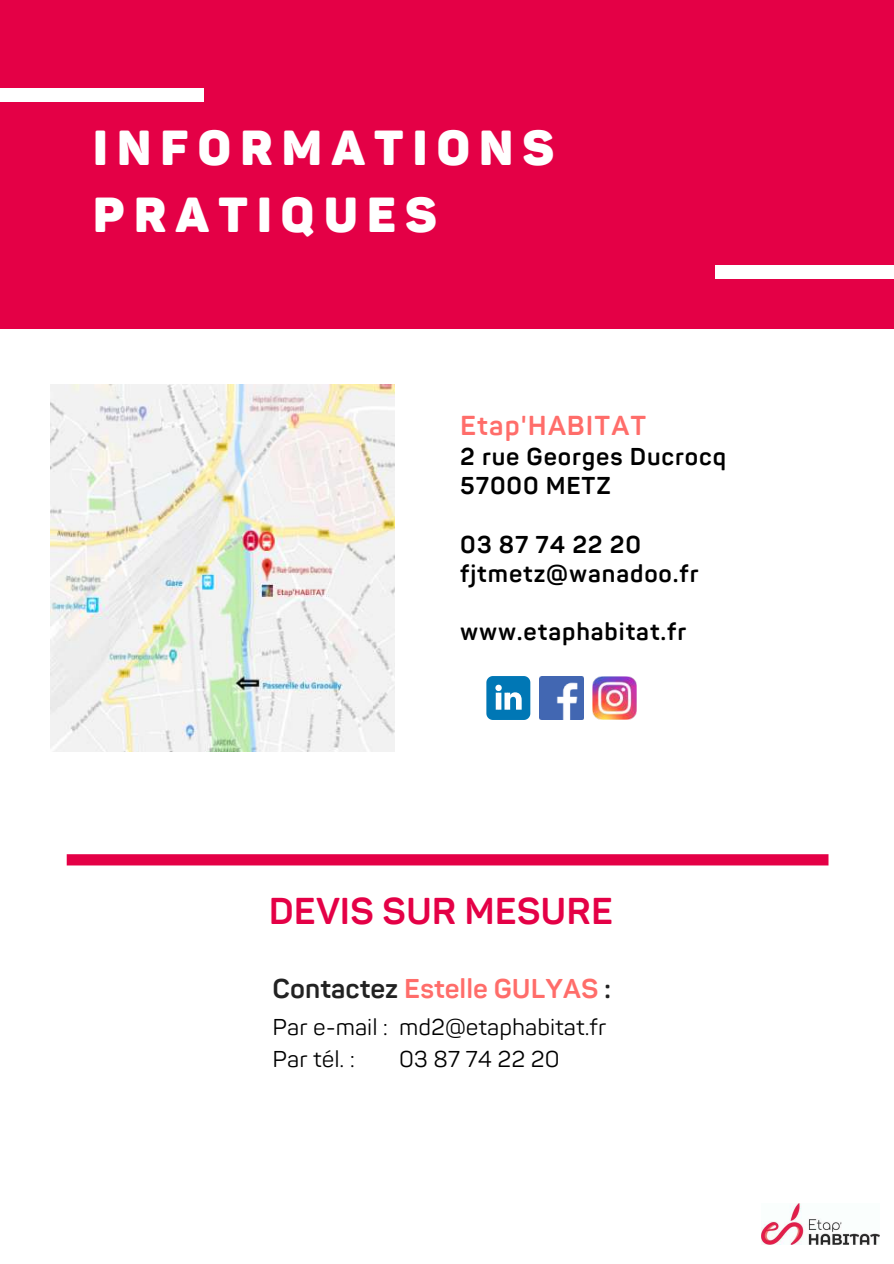
<style>
.page{position:relative;width:894px;height:1264px;background:#fff}
.page>*{position:absolute;margin:0;border:0;box-sizing:border-box;transform-origin:0 0}
.t1{font:900 48.45px/66.8px "Panton";letter-spacing:.19em;color:#fff}
.t2{font:700 36.9px "Panton";color:#e40046}
.t3{font:700 27px "Panton";letter-spacing:.035em;color:#ff6d6a}
.t4{font:700 26.85px "Panton";color:#ff6d6a}
.t5{font:700 24px/29.1px "Panton";letter-spacing:.035em;color:#000}
.t6{font:22.65px/31.5px "Panton";color:#000}
.s1{color:#222}
</style>
<div class="page">
<div style="left:0;top:0;width:893px;height:329px;background:#e40046"></div>
<div style="left:0;top:89px;width:203px;height:12px;background:#fff"></div>
<div style="left:714px;top:266px;width:179px;height:12px;background:#fff"></div>
<img style="left:51px;top:384px;width:343px;height:367px">
<img style="left:761px;top:1203px;width:118px;height:41px">
<img style="left:539px;top:676px;width:44px;height:44px">
<img style="left:592px;top:676px;width:44px;height:44px">
<svg style="left:486px;top:676px;width:44px;height:44px"></svg>
<div style="left:67px;top:854px;width:761px;height:11px;background:#e40046"></div>
<h1 class="t1" style="left:93px;top:116px;width:462px">INFORMATIONS<br>PRATIQUES</h1>
<p class="t3" style="left:460px;top:410px;width:187px">Etap'HABITAT</p>
<p class="t5" style="left:460px;top:443px;width:267px">2 rue Georges Ducrocq<br>57000 METZ</p>
<p class="t5" style="left:460px;top:530px;width:240px">03 87 74 22 20 fjtmetz@wanadoo.fr</p>
<p class="t5" style="left:460px;top:618px;width:227px">www.etaphabitat.fr</p>
<h2 class="t2" style="left:269px;top:889px;width:345px">DEVIS SUR MESURE</h2>
<p class="t4" style="left:272px;top:973px;width:340px"><span class="s1">Contactez</span> Estelle GULYAS <span class="s1">:</span></p>
<p class="t6" style="left:272px;top:1012px;width:117px">Par e-mail :<br>Par tél. :</p>
<p class="t6" style="left:399px;top:1012px;width:209px">md2@etaphabitat.fr<br>03 87 74 22 20</p>
</div>
